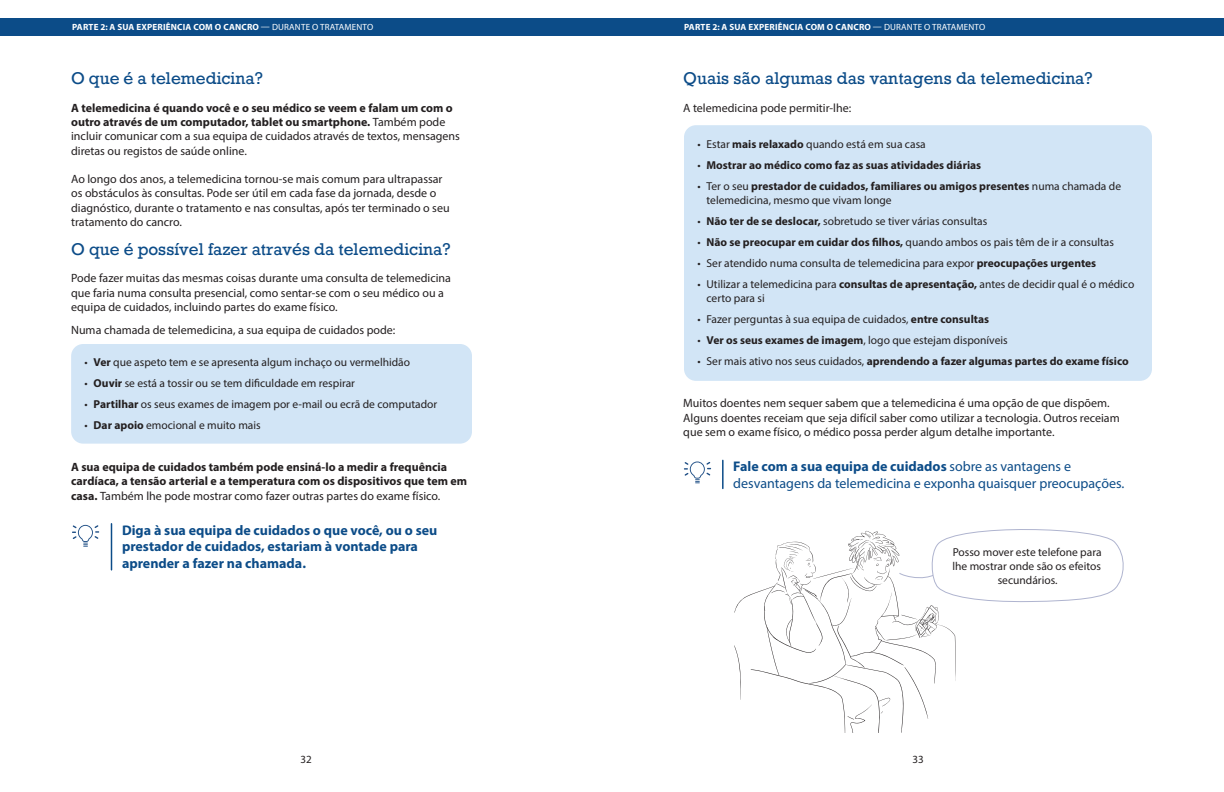
<style>
.page{position:relative;width:1224px;height:792px;background:#fff}
.page>*{position:absolute;margin:0;border:0;box-sizing:border-box;transform-origin:0 0}
.t1{font:16px "Rockwell";color:#0c4c88}
.t2{font:700 14px/16.8px "Myriad Pro";color:#0c4c88}
.t3{font:14px/16.8px "Myriad Pro";color:#0c4c88}
.t4{font:12px/14.4px "Myriad Pro";color:#231f20}
.t5{font:700 12px/14.4px "Myriad Pro";color:#231f20}
.t6{font:11.5px/13.8px "Myriad Pro";color:#231f20}
.t7{font:700 11.5px "Myriad Pro";color:#231f20}
.t8{font:11px "Myriad Pro";color:#231f20}
.t9{font:700 9px "Myriad Pro";letter-spacing:.02em;color:#fff}
.s1{font-weight:400}
.s2{font-weight:700}
</style>
<div class="page">
<div style="left:0;top:18px;width:612px;height:18px;background:#0c4c88"></div>
<div style="left:71px;top:344px;width:401px;height:100px;background:#d2e5f6;border-radius:12px"></div>
<hr style="left:111px;top:524px;width:1px;height:46px;background:#0c4c88">
<svg style="left:72px;top:525px;width:27px;height:22px"></svg>
<div style="left:612px;top:18px;width:612px;height:18px;background:#0c4c88"></div>
<div style="left:684px;top:125px;width:468px;height:256px;background:#d2e5f6;border-radius:12px"></div>
<svg style="left:734px;top:529px;width:390px;height:204px"></svg>
<hr style="left:722px;top:460px;width:2px;height:28px;background:#0c4c88">
<svg style="left:684px;top:462px;width:27px;height:21px"></svg>
<p class="t9" style="left:72px;top:21px;width:303px">PARTE 2: A SUA EXPERIÊNCIA COM O CANCRO <span class="s1">— DURANTE O TRATAMENTO</span></p>
<h1 class="t1" style="left:71px;top:69px;width:193px">O que é a telemedicina?</h1>
<p class="t4" style="left:71px;top:100px;width:390px"><span class="s2">A telemedicina é quando você e o seu médico se veem e falam um com o outro através de um computador, tablet ou smartphone.</span> Também pode incluir comunicar com a sua equipa de cuidados através de textos, mensagens diretas ou registos de saúde online.</p>
<p class="t4" style="left:71px;top:171px;width:380px">Ao longo dos anos, a telemedicina tornou-se mais comum para ultrapassar os obstáculos às consultas. Pode ser útil em cada fase da jornada, desde o diagnóstico, durante o tratamento e nas consultas, após ter terminado o seu tratamento do cancro.</p>
<h1 class="t1" style="left:71px;top:239px;width:381px">O que é possível fazer através da telemedicina?</h1>
<p class="t4" style="left:71px;top:271px;width:381px">Pode fazer muitas das mesmas coisas durante uma consulta de telemedicina que faria numa consulta presencial, como sentar-se com o seu médico ou a equipa de cuidados, incluindo partes do exame físico.</p>
<p class="t4" style="left:71px;top:323px;width:326px">Numa chamada de telemedicina, a sua equipa de cuidados pode:</p>
<p class="t6" style="left:85px;top:355px;width:327px">• <span class="s2">Ver</span> que aspeto tem e se apresenta algum inchaço ou vermelhidão</p>
<p class="t6" style="left:85px;top:376px;width:272px">• <span class="s2">Ouvir</span> se está a tossir ou se tem dificuldade em respirar</p>
<p class="t6" style="left:85px;top:397px;width:354px">• <span class="s2">Partilhar</span> os seus exames de imagem por e-mail ou ecrã de computador</p>
<p class="t6" style="left:85px;top:418px;width:178px">• <span class="s2">Dar apoio</span> emocional e muito mais</p>
<p class="t5" style="left:71px;top:459px;width:397px">A sua equipa de cuidados também pode ensiná-lo a medir a frequência cardíaca, a tensão arterial e a temperatura com os dispositivos que tem em casa. <span class="s1">Também lhe pode mostrar como fazer outras partes do exame físico.</span></p>
<p class="t2" style="left:122px;top:521px;width:317px">Diga à sua equipa de cuidados o que você, ou o seu prestador de cuidados, estariam à vontade para aprender a fazer na chamada.</p>
<p class="t9" style="left:684px;top:21px;width:303px">PARTE 2: A SUA EXPERIÊNCIA COM O CANCRO <span class="s1">— DURANTE O TRATAMENTO</span></p>
<h1 class="t1" style="left:683px;top:69px;width:411px">Quais são algumas das vantagens da telemedicina?</h1>
<p class="t4" style="left:683px;top:100px;width:170px">A telemedicina pode permitir-lhe:</p>
<p class="t6" style="left:698px;top:137px;width:230px">• Estar <span class="s2">mais relaxado</span> quando está em sua casa</p>
<p class="t7" style="left:698px;top:158px;width:285px"><span class="s1">•</span> Mostrar ao médico como faz as suas atividades diárias</p>
<p class="t6" style="left:707px;top:179px;width:416px;text-indent:-9px">• Ter o seu <span class="s2">prestador de cuidados, familiares ou amigos presentes</span> numa chamada de telemedicina, mesmo que vivam longe</p>
<p class="t6" style="left:698px;top:214px;width:291px">• <span class="s2">Não ter de se deslocar,</span> sobretudo se tiver várias consultas</p>
<p class="t6" style="left:698px;top:235px;width:418px">• <span class="s2">Não se preocupar em cuidar dos filhos,</span> quando ambos os pais têm de ir a consultas</p>
<p class="t6" style="left:698px;top:256px;width:400px">• Ser atendido numa consulta de telemedicina para expor <span class="s2">preocupações urgentes</span></p>
<p class="t6" style="left:707px;top:277px;width:429px;text-indent:-9px">• Utilizar a telemedicina para <span class="s2">consultas de apresentação,</span> antes de decidir qual é o médico certo para si</p>
<p class="t6" style="left:698px;top:312px;width:293px">• Fazer perguntas à sua equipa de cuidados, <span class="s2">entre consultas</span></p>
<p class="t6" style="left:698px;top:333px;width:312px">• <span class="s2">Ver os seus exames de imagem</span>, logo que estejam disponíveis</p>
<p class="t7" style="left:698px;top:354px;width:433px"><span class="s1">• Ser mais ativo nos seus cuidados,</span> aprendendo a fazer algumas partes do exame físico</p>
<p class="t4" style="left:683px;top:396px;width:438px">Muitos doentes nem sequer sabem que a telemedicina é uma opção de que dispõem.<br>Alguns doentes receiam que seja difícil saber como utilizar a tecnologia. Outros receiam que sem o exame físico, o médico possa perder algum detalhe importante.</p>
<p class="t3" style="left:733px;top:458px;width:393px"><span class="s2">Fale com a sua equipa de cuidados</span> sobre as vantagens e desvantagens da telemedicina e exponha quaisquer preocupações.</p>
<p class="t6" style="left:952px;top:545px;width:151px;text-align:center">Posso mover este telefone para lhe mostrar onde são os efeitos secundários.</p>
<p class="t8" style="left:300px;top:752px;width:13px">32</p>
<p class="t8" style="left:912px;top:752px;width:13px">33</p>
</div>
